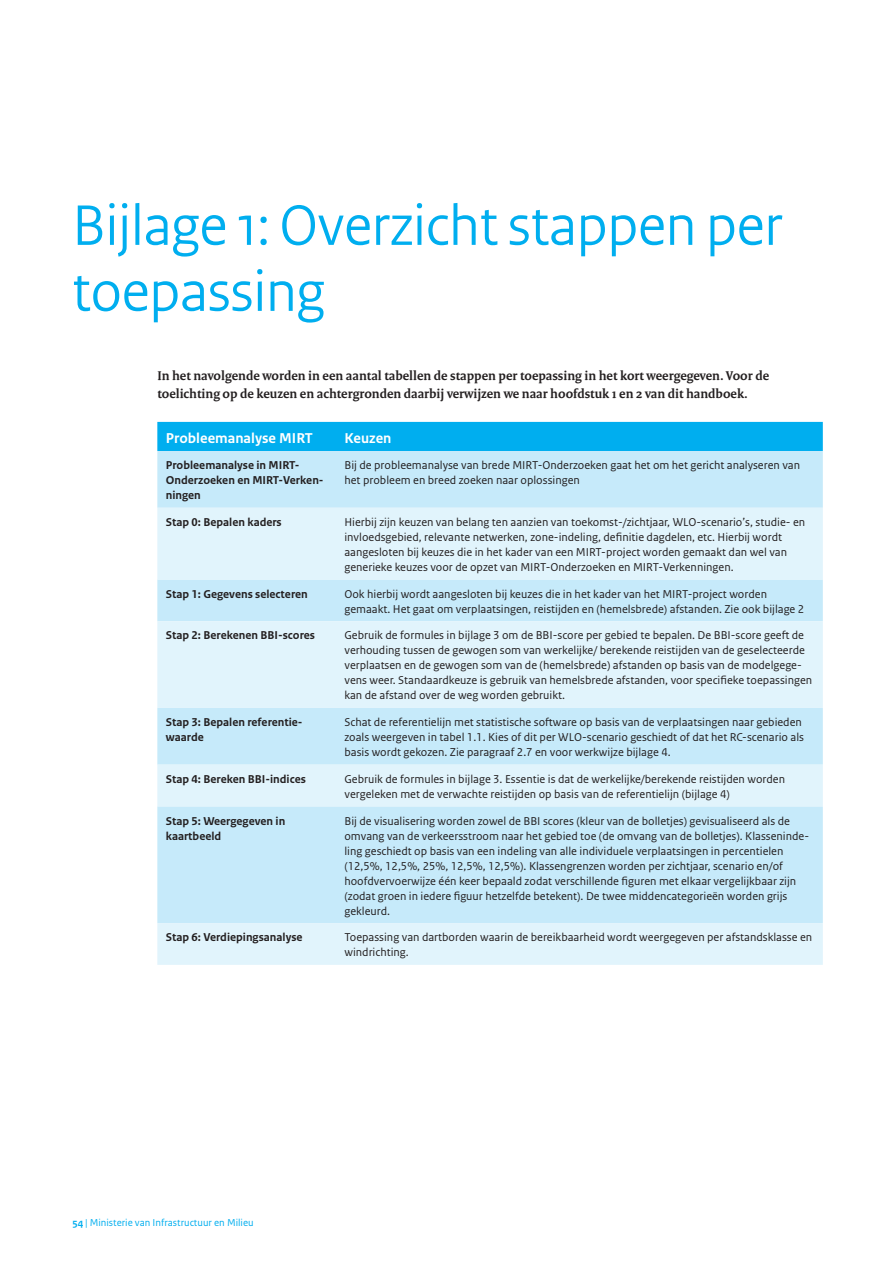
<style>
.page{position:relative;width:893px;height:1263px;background:#fff}
.page>*{position:absolute;margin:0;border:0;box-sizing:border-box;transform-origin:0 0}
.t1{font:60px/66px "Rijksoverheid Sans Heading";color:#00aeef}
.t2{font:700 15px "Rijksoverheid Sans Text";color:#fff}
.t3{font:700 13.5px/18px "Rijksoverheid Serif";color:#231f20}
.t4{font:12px/15px "Rijksoverheid Sans Text";color:#231f20}
.t5{font:700 12px/15px "Rijksoverheid Sans Text";color:#231f20}
.t6{font:10.5px "Rijksoverheid Sans Text";color:#00aeef}
.s1{font-weight:700}
</style>
<div class="page">
<div style="left:157px;top:422px;width:666px;height:29px;background:#00aeef"></div>
<div style="left:157px;top:451px;width:666px;height:57px;background:#c6eafa"></div>
<svg style="left:157px;top:508px;width:666px;height:457px;background:#d4effb"></svg>
<h1 class="t1" style="left:72px;top:193px;width:712px">Bijlage 1: Overzicht stappen per toepassing</h1>
<p class="t3" style="left:157px;top:366px;width:613px">In het navolgende worden in een aantal tabellen de stappen per toepassing in het kort weergegeven. Voor de toelichting op de keuzen en achtergronden daarbij verwijzen we naar hoofdstuk 1 en 2 van dit handboek.</p>
<p class="t2" style="left:166px;top:429px;width:148px">Probleemanalyse MIRT</p>
<p class="t2" style="left:344px;top:429px;width:49px">Keuzen</p>
<p class="t5" style="left:166px;top:458px;width:159px">Probleemanalyse in MIRT-<br>Onderzoeken en MIRT-Verken&shy;ningen</p>
<p class="t4" style="left:344px;top:458px;width:457px">Bij de probleemanalyse van brede MIRT-Onderzoeken gaat het om het gericht analyseren van het probleem en breed zoeken naar oplossingen</p>
<p class="t5" style="left:166px;top:515px;width:117px">Stap 0: Bepalen kaders</p>
<p class="t4" style="left:344px;top:515px;width:462px">Hierbij zijn keuzen van belang ten aanzien van toekomst-/zichtjaar, WLO-scenario’s, studie- en invloedsgebied, relevante netwerken, zone-indeling, definitie dagdelen, etc. Hierbij wordt aangesloten bij keuzes die in het kader van een MIRT-project worden gemaakt dan wel van generieke keuzes voor de opzet van MIRT-Onderzoeken en MIRT-Verkenningen.</p>
<p class="t5" style="left:166px;top:586px;width:143px">Stap 1: Gegevens selecteren</p>
<p class="t4" style="left:344px;top:586px;width:461px">Ook hierbij wordt aangesloten bij keuzes die in het kader van het MIRT-project worden gemaakt. Het gaat om verplaatsingen, reistijden en (hemelsbrede) afstanden. Zie ook bijlage 2</p>
<p class="t5" style="left:166px;top:628px;width:151px">Stap 2: Berekenen BBI-scores</p>
<p class="t4" style="left:344px;top:628px;width:469px">Gebruik de formules in bijlage 3 om de BBI-score per gebied te bepalen. De BBI-score geeft de verhouding tussen de gewogen som van werkelijke/ berekende reistijden van de geselecteerde verplaatsen en de gewogen som van de (hemelsbrede) afstanden op basis van de modelgege&shy;vens weer. Standaardkeuze is gebruik van hemelsbrede afstanden, voor specifieke toepassingen kan de afstand over de weg worden gebruikt.</p>
<p class="t5" style="left:166px;top:715px;width:138px">Stap 3: Bepalen referentie&shy;waarde</p>
<p class="t4" style="left:344px;top:715px;width:461px">Schat de referentielijn met statistische software op basis van de verplaatsingen naar gebieden zoals weergeven in tabel 1.1. Kies of dit per WLO-scenario geschiedt of dat het RC-scenario als basis wordt gekozen. Zie paragraaf 2.7 en voor werkwijze bijlage 4.</p>
<p class="t5" style="left:166px;top:772px;width:142px">Stap 4: Bereken BBI-indices</p>
<p class="t4" style="left:344px;top:772px;width:442px">Gebruik de formules in bijlage 3. Essentie is dat de werkelijke/berekende reistijden worden vergeleken met de verwachte reistijden op basis van de referentielijn (bijlage 4)</p>
<p class="t5" style="left:166px;top:813px;width:121px">Stap 5: Weergegeven in kaartbeeld</p>
<p class="t4" style="left:344px;top:813px;width:466px">Bij de visualisering worden zowel de BBI scores (kleur van de bolletjes) gevisualiseerd als de omvang van de verkeersstroom naar het gebied toe (de omvang van de bolletjes). Klasseninde&shy;ling geschiedt op basis van een indeling van alle individuele verplaatsingen in percentielen (12,5%, 12,5%, 25%, 12,5%, 12,5%). Klassengrenzen worden per zichtjaar, scenario en/of hoofdvervoerwijze één keer bepaald zodat verschillende figuren met elkaar vergelijkbaar zijn (zodat groen in iedere figuur hetzelfde betekent). De twee middencategorieën worden grijs gekleurd.</p>
<p class="t5" style="left:166px;top:930px;width:138px">Stap 6: Verdiepingsanalyse</p>
<p class="t4" style="left:344px;top:930px;width:469px">Toepassing van dartborden waarin de bereikbaarheid wordt weergegeven per afstandsklasse en windrichting.</p>
<p class="t6" style="left:72px;top:1216px;width:183px"><span class="s1">54</span> | Ministerie van Infrastructuur en Milieu</p>
</div>
